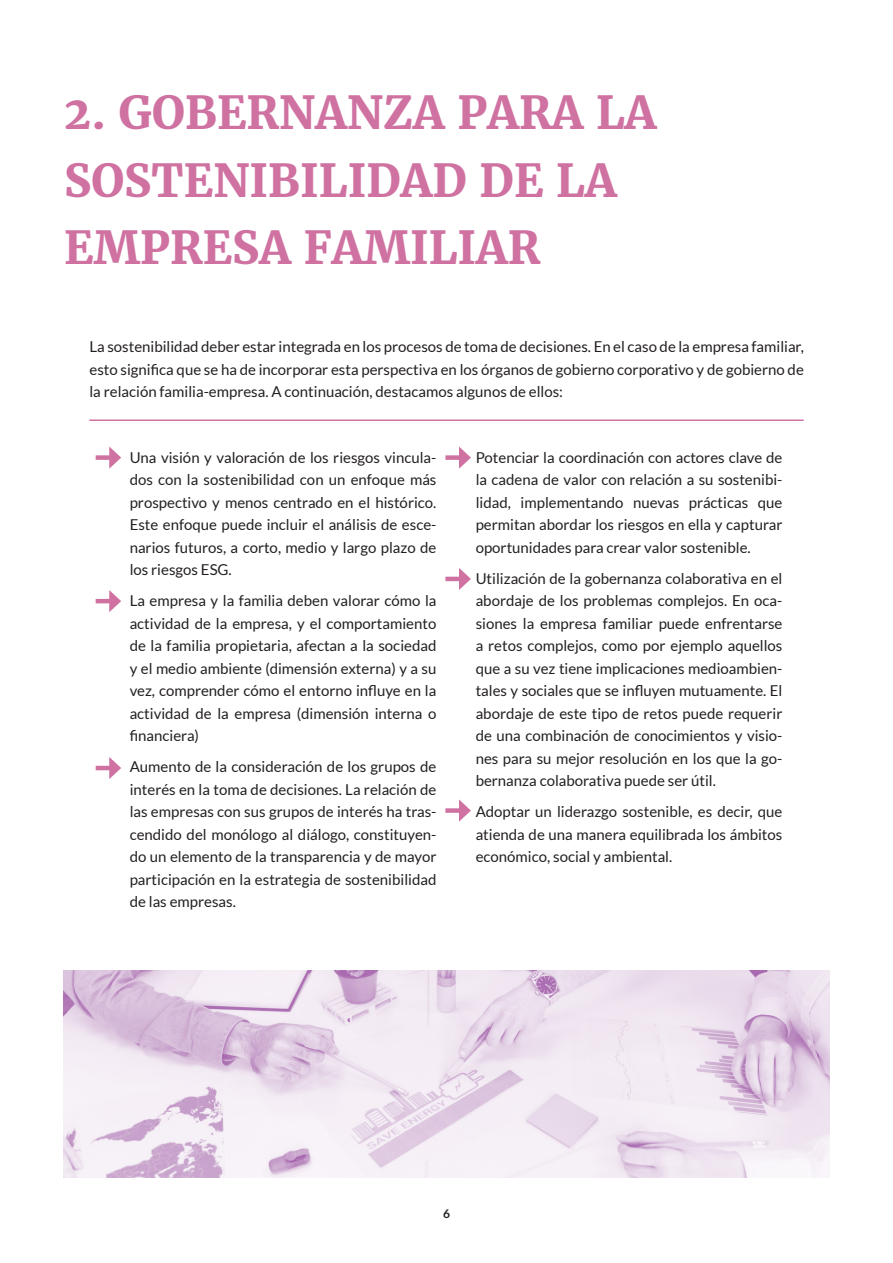
<style>
.page{position:relative;width:893px;height:1263px;background:#fff}
.page>*{position:absolute;margin:0;border:0;box-sizing:border-box;transform-origin:0 0}
.Heading_1{font:700 45px/67.5px "Merriweather";color:#cf71a1}
.t1{font:15px/22.5px "Lato";color:#231f20;text-align:justify}
.t2{font:700 12px "Lato";color:#231f20}
</style>
<div class="page">
<hr style="left:89px;top:419px;width:715px;height:2px;background:#cf71a1">
<img style="left:64px;top:970px;width:765px;height:208px">
<div style="left:96px;top:455px;width:17px;height:5px;background:#cf71a1"></div>
<svg style="left:109px;top:446px;width:12px;height:23px"></svg>
<div style="left:445px;top:455px;width:18px;height:5px;background:#cf71a1"></div>
<svg style="left:459px;top:446px;width:12px;height:23px"></svg>
<hr style="left:96px;top:599px;width:17px;height:4px;background:#cf71a1">
<svg style="left:109px;top:590px;width:12px;height:22px"></svg>
<hr style="left:445px;top:577px;width:18px;height:4px;background:#cf71a1">
<svg style="left:459px;top:568px;width:12px;height:22px"></svg>
<hr style="left:96px;top:766px;width:17px;height:4px;background:#cf71a1">
<svg style="left:109px;top:757px;width:12px;height:22px"></svg>
<div style="left:445px;top:808px;width:18px;height:5px;background:#cf71a1"></div>
<svg style="left:459px;top:799px;width:12px;height:23px"></svg>
<p class="Heading_1" style="left:64px;top:78px;width:594px">2. GOBERNANZA PARA LA<br>SOSTENIBILIDAD DE LA<br>EMPRESA FAMILIAR</p>
<p class="t1" style="left:89px;top:335px;width:716px">La sostenibilidad deber estar integrada en los procesos de toma de decisiones. En el caso de la empresa familiar, esto significa que se ha de incorporar esta perspectiva en los órganos de gobierno corporativo y de gobierno de la relación familia-empresa. A continuación, destacamos algunos de ellos:</p>
<p class="t1" style="left:130px;top:446px;width:308px">Una visión y valoración de los riesgos vincula&shy;dos con la sostenibilidad con un enfoque más prospectivo y menos centrado en el histórico.<br>Este enfoque puede incluir el análisis de esce&shy;narios futuros, a corto, medio y largo plazo de los riesgos ESG.</p>
<p class="t1" style="left:130px;top:590px;width:308px">La empresa y la familia deben valorar cómo la actividad de la empresa, y el comportamiento de la familia propietaria, afectan a la sociedad y el medio ambiente (dimensión externa) y a su vez, comprender cómo el entorno influye en la actividad de la empresa (dimensión interna o financiera)</p>
<p class="t1" style="left:130px;top:756px;width:308px">Aumento de la consideración de los grupos de interés en la toma de decisiones. La relación de las empresas con sus grupos de interés ha tras&shy;cendido del monólogo al diálogo, constituyen&shy;do un elemento de la transparencia y de mayor participación en la estrategia de sostenibilidad de las empresas.</p>
<p class="t1" style="left:476px;top:446px;width:308px">Potenciar la coordinación con actores clave de la cadena de valor con relación a su sostenibi&shy;lidad, implementando nuevas prácticas que permitan abordar los riesgos en ella y capturar oportunidades para crear valor sostenible.</p>
<p class="t1" style="left:476px;top:567px;width:308px">Utilización de la gobernanza colaborativa en el abordaje de los problemas complejos. En oca&shy;siones la empresa familiar puede enfrentarse a retos complejos, como por ejemplo aquellos que a su vez tiene implicaciones medioambien&shy;tales y sociales que se influyen mutuamente. El abordaje de este tipo de retos puede requerir de una combinación de conocimientos y visio&shy;nes para su mejor resolución en los que la go&shy;bernanza colaborativa puede ser útil.</p>
<p class="t1" style="left:476px;top:801px;width:308px">Adoptar un liderazgo sostenible, es decir, que atienda de una manera equilibrada los ámbitos económico, social y ambiental.</p>
<p class="t2" style="left:443px;top:1207px;width:8px">6</p>
</div>
